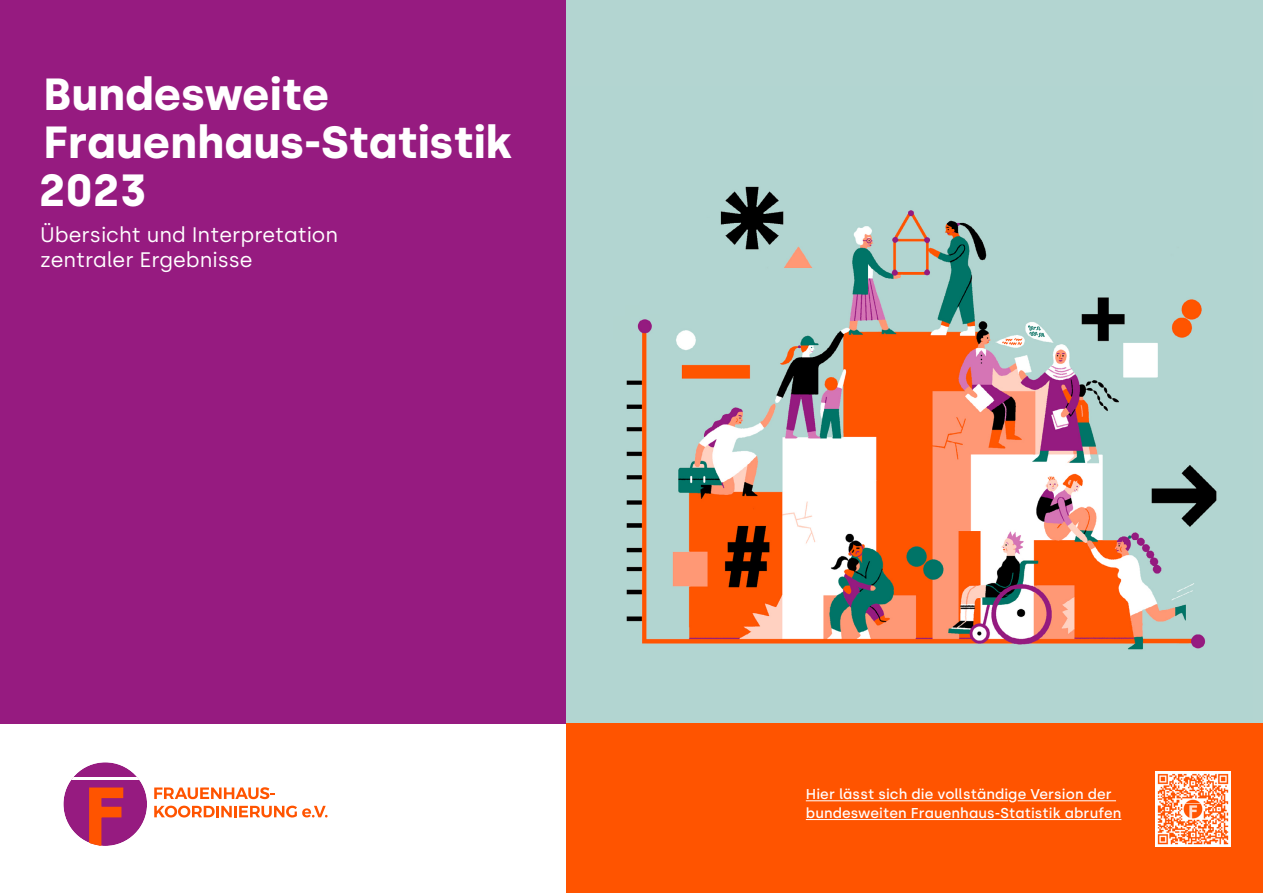
<style>
.page{position:relative;width:1263px;height:893px;background:#fff}
.page>*{position:absolute;margin:0;border:0;box-sizing:border-box;transform-origin:0 0}
.t1{font:700 45px/48px "Silka";color:#fff}
.t2{font:21px/25.2px "Silka";color:#fff}
.t3{font:500 14.25px/18.8px "Silka";letter-spacing:.01em;color:#fff}
</style>
<div class="page">
<div style="left:553px;top:0;width:710px;height:724px;background:#b3d5d1"></div>
<img style="left:567px;top:186px;width:685px;height:538px">
<div style="left:0;top:0;width:566px;height:724px;background:#961b80"></div>
<div style="left:566px;top:724px;width:697px;height:169px;background:#ff5400"></div>
<hr style="left:806px;top:800px;width:202px;height:1px;background:#fff">
<hr style="left:1018px;top:800px;width:98px;height:1px;background:#fff">
<hr style="left:806px;top:819px;width:315px;height:1px;background:#fff">
<div style="left:63px;top:762px;width:84px;height:84px;background:#961b80;border-radius:50%"></div>
<hr style="left:63px;top:777px;width:84px;height:3px;background:#fff">
<svg style="left:88px;top:787px;width:36px;height:59px"></svg>
<svg style="left:154px;top:787px;width:121px;height:12px"></svg>
<svg style="left:154px;top:806px;width:173px;height:11px"></svg>
<img style="left:1156px;top:771px;width:75px;height:75px">
<h1 class="t1" style="left:39px;top:70px;width:475px">Bundesweite<br>Frauenhaus-Statistik<br>2023</h1>
<h2 class="t2" style="left:40px;top:222px;width:300px">Übersicht und Interpretation zentraler Ergebnisse</h2>
<p class="t3" style="left:806px;top:785px;width:317px">Hier lässt sich die vollständige Version der bundesweiten Frauenhaus-Statistik abrufen</p>
</div>
